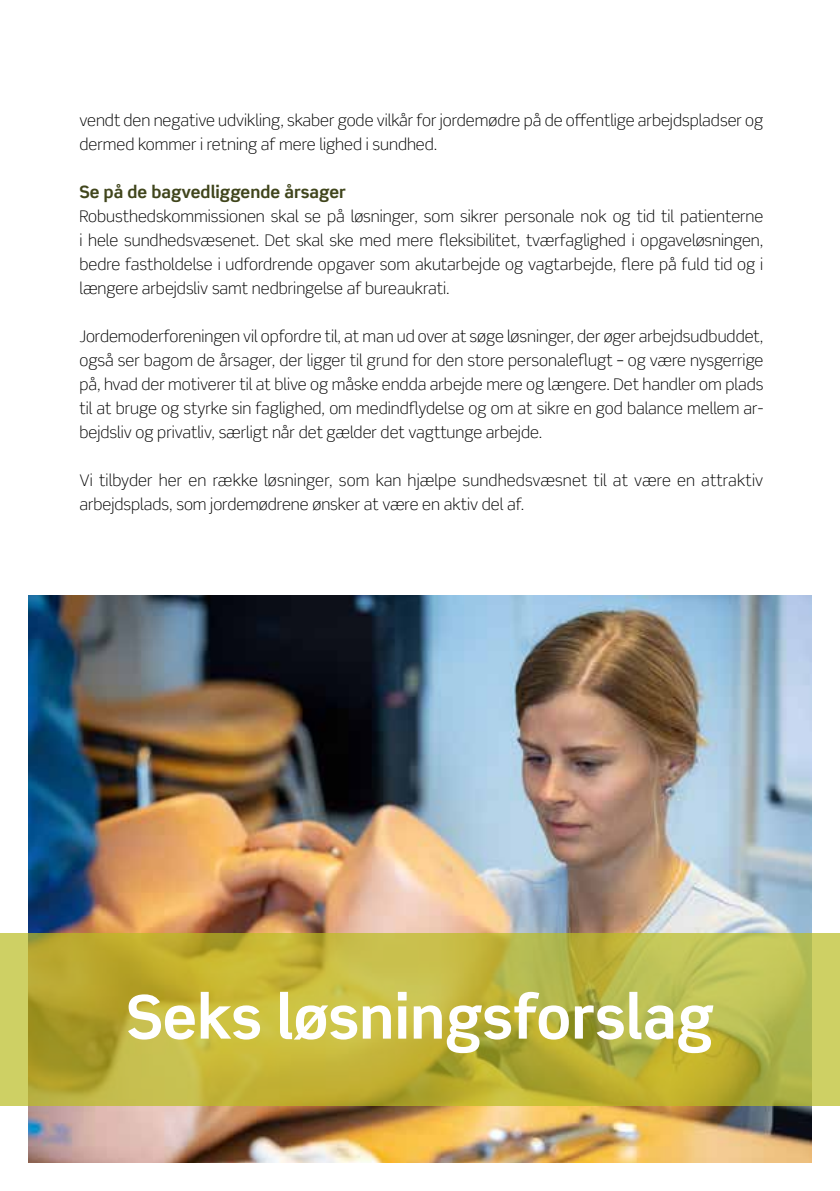
<style>
.page{position:relative;width:840px;height:1191px;background:#fff}
.page>*{position:absolute;margin:0;border:0;box-sizing:border-box;transform-origin:0 0}
.t1{font:700 60px "Scene";color:#fff}
.t2{font:700 17px "Scene Std";color:#40451c}
.t3{font:300 16px/24px "Scene Std";color:#000}
</style>
<div class="page">
<img style="left:28px;top:595px;width:783px;height:567px">
<svg style="left:0;top:933px;width:839px;height:172px;background:#bdb53f"></svg>
<p class="t3" style="left:79px;top:109px;width:685px">vendt den negative udvikling, skaber gode vilkår for jordemødre på de offentlige arbejdspladser og dermed kommer i retning af mere lighed i sundhed.</p>
<p class="t2" style="left:79px;top:182px;width:268px">Se på de bagvedliggende årsager</p>
<p class="t3" style="left:79px;top:205px;width:685px;text-align:justify">Robusthedskommissionen skal se på løsninger, som sikrer personale nok og tid til patienterne i hele sundhedsvæsenet. Det skal ske med mere fleksibilitet, tværfaglighed i opgaveløsningen, bedre fastholdelse i udfordrende opgaver som akutarbejde og vagtarbejde, flere på fuld tid og i længere arbejdsliv samt nedbringelse af bureaukrati.</p>
<p class="t3" style="left:79px;top:325px;width:685px;text-align:justify">Jordemoderforeningen vil opfordre til, at man ud over at søge løsninger, der øger arbejdsudbuddet, også ser bagom de årsager, der ligger til grund for den store personaleflugt – og være nysgerrige på, hvad der motiverer til at blive og måske endda arbejde mere og længere. Det handler om plads til at bruge og styrke sin faglighed, om medindflydelse og om at sikre en god balance mellem ar&shy;bejdsliv og privatliv, særligt når det gælder det vagttunge arbejde.</p>
<p class="t3" style="left:79px;top:469px;width:685px">Vi tilbyder her en række løsninger, som kan hjælpe sundhedsvæsnet til at være en attraktiv arbejdsplads, som jordemødrene ønsker at være en aktiv del af.</p>
<h1 class="t1" style="left:126px;top:979px;width:588px">Seks løsningsforslag</h1>
</div>
